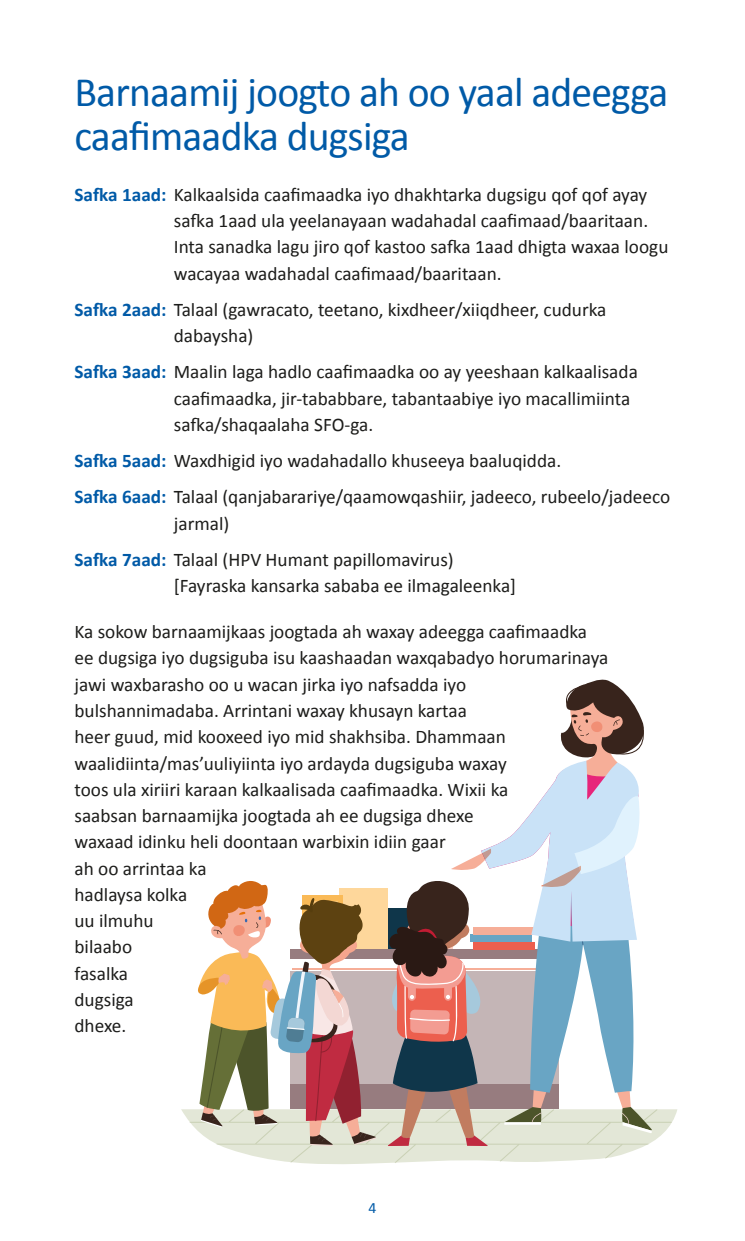
<style>
.page{position:relative;width:745px;height:1241px;background:#fff}
.page>*{position:absolute;margin:0;border:0;box-sizing:border-box;transform-origin:0 0}
.t1{font:42px/43.8px "Calibri";letter-spacing:-.02em;color:#005aa7}
.t2{font:19.25px/26.2px "Calibri";color:#1d1d1b}
.t3{font:15.75px "Calibri";color:#005aa7}
.s1{font-weight:700;color:#005aa7}
</style>
<div class="page">
<svg style="left:181px;top:679px;width:496px;height:484px"></svg>
<h1 class="t1" style="left:74px;top:69px;width:595px">Barnaamij joogto ah oo yaal adeegga caafimaadka dugsiga</h1>
<p class="t2" style="left:174px;top:181px;width:496px;text-indent:-99px"><span class="s1">Safka 1aad:</span> Kalkaalsida caafimaadka iyo dhakhtarka dugsigu qof qof ayay safka 1aad ula yeelanayaan wadahadal caafimaad/baaritaan.<br>Inta sanadka lagu jiro qof kastoo safka 1aad dhigta waxaa loogu wacayaa wadahadal caafimaad/baaritaan.</p>
<p class="t2" style="left:174px;top:296px;width:434px;text-indent:-99px"><span class="s1">Safka 2aad:</span> Talaal (gawracato, teetano, kixdheer/xiiqdheer, cudurka dabaysha)</p>
<p class="t2" style="left:174px;top:358px;width:465px;text-indent:-99px"><span class="s1">Safka 3aad:</span> Maalin laga hadlo caafimaadka oo ay yeeshaan kalkaalisada caafimaadka, jir-tababbare, tabantaabiye iyo macallimiinta safka/shaqaalaha SFO-ga.</p>
<p class="t2" style="left:74px;top:442px;width:596px;line-height:36.2px"><span class="s1">Safka 5aad:</span> Waxdhigid iyo wadahadallo khuseeya baaluqidda.<br><span class="s1">Safka 6aad:</span> Talaal (qanjabarariye/qaamowqashiir, jadeeco, rubeelo/jadeeco</p>
<p class="t2" style="left:74px;top:504px;width:380px;line-height:36.2px;text-indent:99px">jarmal)<br><span class="s1">Safka 7aad:</span> Talaal (HPV Humant papillomavirus)</p>
<p class="t2" style="left:174px;top:572px;width:343px">[Fayraska kansarka sababa ee ilmagaleenka]</p>
<p class="t2" style="left:74px;top:618px;width:535px">Ka sokow barnaamijkaas joogtada ah waxay adeegga caafimaadka ee dugsiga iyo dugsiguba isu kaashaadan waxqabadyo horumarinaya jawi waxbarasho oo u wacan jirka iyo nafsadda iyo bulshannimadaba. Arrintani waxay khusayn kartaa<br>heer guud, mid kooxeed iyo mid shakhsiba. Dhammaan waalidiinta/mas’uuliyiinta iyo ardayda dugsiguba waxay<br>toos ula xiriiri karaan kalkaalisada caafimaadka. Wixii ka<br>saabsan barnaamijka joogtada ah ee dugsiga dhexe<br>waxaad idinku heli doontaan warbixin idiin gaar<br>ah oo arrintaa ka<br>hadlaysa kolka<br>uu ilmuhu<br>bilaabo<br>fasalka<br>dugsiga<br>dhexe.</p>
<p class="t3" style="left:368px;top:1196px;width:9px">4</p>
</div>
